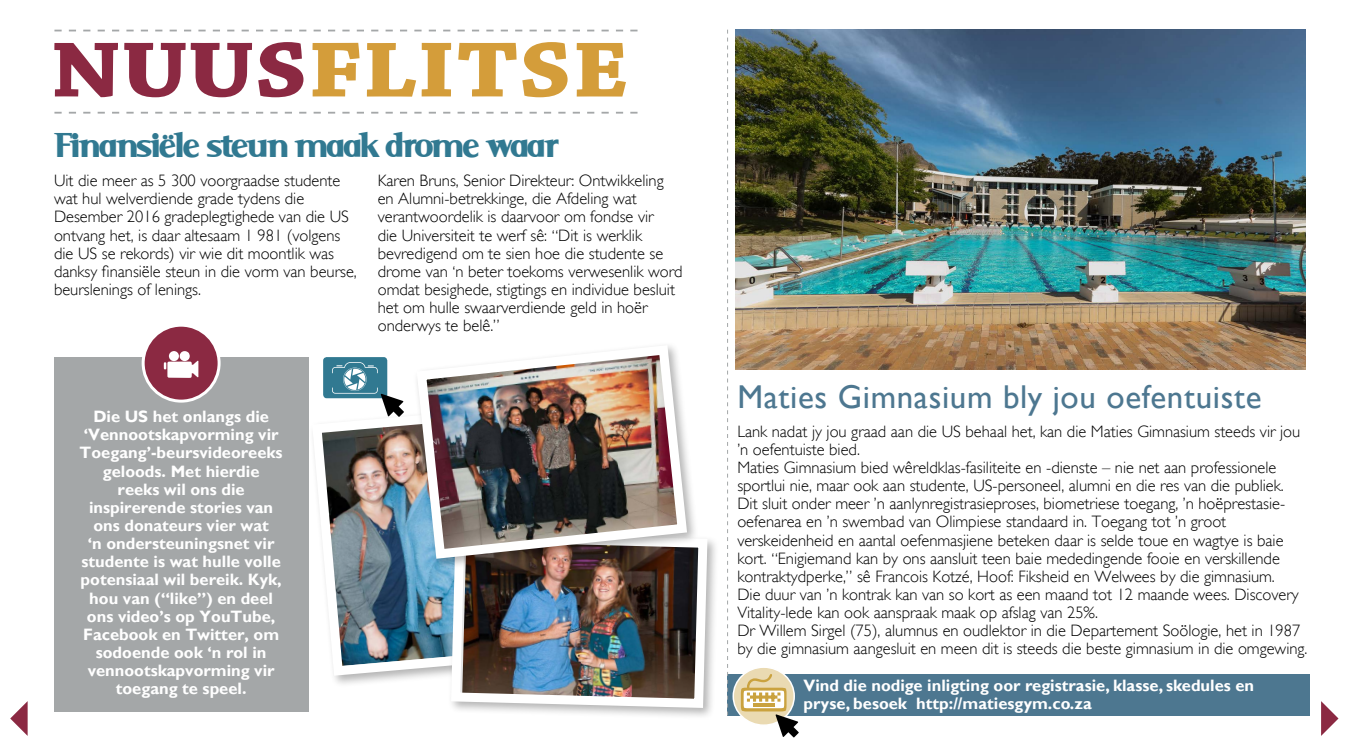
<style>
.page{position:relative;width:1350px;height:750px;background:#fff}
.page>*{position:absolute;margin:0;border:0;box-sizing:border-box;transform-origin:0 0}
.t1{font:700 82.5px "Chaparral Pro";color:#d49d3a;scale:1.19 1}
.t2{font:900 37.5px "Serif";letter-spacing:.015em;color:#317991}
.t3{font:33px "Gill Sans";letter-spacing:.02em;color:#4d7790}
.t4{font:300 16.5px/18.1px "Gill Sans";color:#000}
.t5{font:700 16.5px/18.1px "Gill Sans";color:#fff;text-align:center}
.t6{font:700 16.5px/18.1px "Gill Sans";color:#fff}
.s1{color:#8b2942}
</style>
<div class="page">
<img style="left:308px;top:398px;width:138px;height:283px">
<div style="left:447px;top:529px;width:273px;height:191px;background:#000;opacity:.3"></div>
<img style="left:446px;top:529px;width:266px;height:184px">
<div style="left:54px;top:357px;width:254px;height:355px;background:#a4a7a8"></div>
<div style="left:143px;top:325px;width:76px;height:76px;background:#8b2942;border-radius:50%"></div>
<div style="left:142px;top:324px;width:79px;height:79px;border:3px solid #fff;border-radius:50%"></div>
<svg style="left:164px;top:351px;width:34px;height:27px"></svg>
<img style="left:736px;top:30px;width:570px;height:340px">
<div style="left:727px;top:675px;width:583px;height:41px;background:#4d7790"></div>
<svg style="left:727px;top:30px;width:1px;height:686px"></svg>
<svg style="left:733px;top:667px;width:61px;height:58px"></svg>
<div style="left:733px;top:666px;width:62px;height:60px;border:2px solid #fff;border-radius:50%"></div>
<svg style="left:741px;top:674px;width:58px;height:63px"></svg>
<svg style="left:1321px;top:701px;width:18px;height:35px"></svg>
<svg style="left:10px;top:701px;width:18px;height:35px"></svg>
<div style="left:413px;top:342px;width:286px;height:228px;background:#000;opacity:.3"></div>
<img style="left:412px;top:342px;width:280px;height:222px">
<div style="left:323px;top:357px;width:64px;height:41px;background:#317991;border-radius:4px"></div>
<svg style="left:332px;top:362px;width:72px;height:55px"></svg>
<svg style="left:54px;top:30px;width:584px;height:1px"></svg>
<svg style="left:54px;top:112px;width:584px;height:2px"></svg>
<h1 class="t1" style="left:51px;top:22px;width:487px"><span class="s1">NuuS</span>FLITSE</h1>
<h2 class="t2" style="left:54px;top:124px;width:506px">Finansiële steun maak drome waar</h2>
<p class="t4" style="left:54px;top:172px;width:304px">Uit die meer as 5 300 voorgraadse studente wat hul welverdiende grade tydens die Desember 2016 gradeplegtighede van die US ontvang het, is daar altesaam 1 981 (volgens die US se rekords) vir wie dit moontlik was danksy finansiële steun in die vorm van beurse, beurslenings of lenings.</p>
<p class="t4" style="left:378px;top:172px;width:306px">Karen Bruns, Senior Direkteur: Ontwikkeling en Alumni-betrekkinge, die Afdeling wat verantwoordelik is daarvoor om fondse vir<br>die Universiteit te werf sê: “Dit is werklik bevredigend om te sien hoe die studente se drome van ‘n beter toekoms verwesenlik word omdat besighede, stigtings en individue besluit het om hulle swaarverdiende geld in hoër onderwys te belê.”</p>
<p class="t5" style="left:80px;top:408px;width:204px">Die US het onlangs die ‘Vennootskapvorming vir<br>Toegang’-beursvideoreeks geloods. Met hierdie<br>reeks wil ons die inspirerende stories van ons donateurs vier wat<br>‘n ondersteuningsnet vir studente is wat hulle volle potensiaal wil bereik. Kyk, hou van (“like”) en deel ons video’s op YouTube,<br>Facebook en Twitter, om sodoende ook ‘n rol in vennootskapvorming vir toegang te speel.</p>
<h3 class="t3" style="left:737px;top:377px;width:526px">Maties Gimnasium bly jou oefentuiste</h3>
<p class="t4" style="left:737px;top:422px;width:572px">Lank nadat jy jou graad aan die US behaal het, kan die Maties Gimnasium steeds vir jou ’n oefentuiste bied.<br>Maties Gimnasium bied wêreldklas-fasiliteite en -dienste – nie net aan professionele sportlui nie, maar ook aan studente, US-personeel, alumni en die res van die publiek.<br>Dit sluit onder meer ’n aanlynregistrasieproses, biometriese toegang, ’n hoëprestasie&shy;oefenarea en ’n swembad van Olimpiese standaard in. Toegang tot ’n groot verskeidenheid en aantal oefenmasjiene beteken daar is selde toue en wagtye is baie kort. “Enigiemand kan by ons aansluit teen baie mededingende fooie en verskillende kontraktydperke,” sê Francois Kotzé, Hoof: Fiksheid en Welwees by die gimnasium.<br>Die duur van ’n kontrak kan van so kort as een maand tot 12 maande wees. Discovery Vitality-lede kan ook aanspraak maak op afslag van 25%.<br>Dr Willem Sirgel (75), alumnus en oudlektor in die Departement Soölogie, het in 1987 by die gimnasium aangesluit en meen dit is steeds die beste gimnasium in die omgewing.</p>
<p class="t6" style="left:803px;top:677px;width:452px">Vind die nodige inligting oor registrasie, klasse, skedules en pryse, besoek http://matiesgym.co.za</p>
</div>
